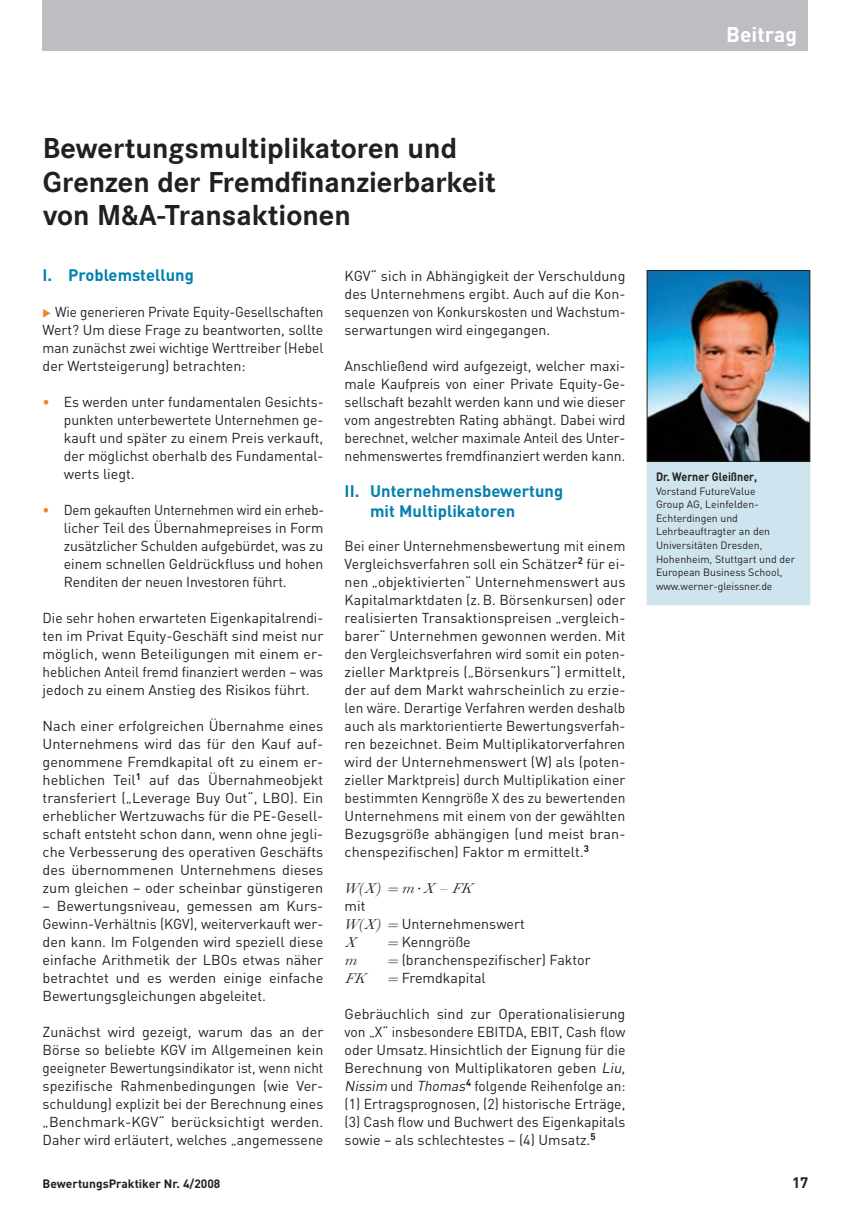
<style>
.page{position:relative;width:851px;height:1221px;background:#fff}
.page>*{position:absolute;margin:0;border:0;box-sizing:border-box;transform-origin:0 0}
.t1{font:700 30px/33.8px "Corporate S";color:#231f20}
.t2{font:700 21px "DIN";color:#fff}
.t3{font:700 16.5px/19.5px "DIN";color:#0080ae}
.t4{font:700 15px "DIN";color:#231f20}
.t5{font:14.25px/18px "DIN";color:#231f20;text-align:justify}
.t6{font:14.25px/18px "DIN";color:#231f20;text-align:justify;scale:.96 1}
.t7{font:14.25px/18px "DIN";color:#231f20;text-align:justify;scale:.93 1}
.t8{font:14.25px/18px "DIN";color:#231f20;text-align:justify;scale:.95 1}
.t9{font:italic 14.25px "Uni Math";color:#231f20}
.t10{font:700 12px "DIN";color:#231f20}
.t11{font:700 12px "DIN";color:#231f20;scale:.9 1}
.t12{font:10.5px/13.6px "DIN";color:#231f20}
.s1{color:#f58220}
.s2{font-family:"Uni Math";font-style:italic}
.s3{font-style:italic}
</style>
<div class="page">
<div style="left:43px;top:0;width:765px;height:51px;background:#bdbec1"></div>
<div style="left:647px;top:462px;width:162px;height:143px;background:#cee4ef"></div>
<div style="left:646px;top:461px;width:164px;height:144px;border:1px solid #cee4ef"></div>
<img style="left:648px;top:272px;width:160px;height:187px">
<div style="left:646px;top:270px;width:164px;height:191px;border:1px solid #231f20"></div>
<h2 class="t2" style="left:726px;top:27px;width:72px">Beitrag</h2>
<h1 class="t1" style="left:43px;top:134px;width:454px">Bewertungsmultiplikatoren und<br>Grenzen der Fremdfinanzierbarkeit von M&amp;A-Transaktionen</h1>
<p class="t3" style="left:43px;top:267px;width:153px">I. Problemstellung</p>
<p class="t8" style="left:43px;top:304px;width:297px"><span class="s1">◆</span> Wie generieren Private Equity-Gesellschaften Wert? Um diese Frage zu beantworten, sollte man zunächst zwei wichtige Werttreiber (Hebel der Wertsteigerung) betrachten:</p>
<p class="t5" style="left:64px;top:394px;width:261px;text-indent:-21px"><span class="s1">•</span> Es werden unter fundamentalen Gesichts&shy;punkten unterbewertete Unternehmen ge&shy;kauft und später zu einem Preis verkauft, der möglichst oberhalb des Fundamental&shy;werts liegt.</p>
<p class="t7" style="left:64px;top:502px;width:281px;text-indent:-21px"><span class="s1">•</span> Dem gekauften Unternehmen wird ein erheb&shy;licher Teil des Übernahmepreises in Form zusätzlicher Schulden aufgebürdet, was zu einem schnellen Geldrückfluss und hohen Renditen der neuen Investoren führt.</p>
<p class="t5" style="left:43px;top:610px;width:282px">Die sehr hohen erwarteten Eigenkapitalrendi&shy;ten im Privat Equity-Geschäft sind meist nur möglich, wenn Beteiligungen mit einem er&shy;heblichen Anteil fremd finanziert werden – was jedoch zu einem Anstieg des Risikos führt.</p>
<p class="t5" style="left:43px;top:718px;width:282px">Nach einer erfolgreichen Übernahme eines Unternehmens wird das für den Kauf auf&shy;genommene Fremdkapital oft zu einem er&shy;heblichen Teil <sup>1</sup> auf das Übernahmeobjekt transferiert („Leverage Buy Out“, LBO). Ein erheblicher Wertzuwachs für die PE-Gesell&shy;schaft entsteht schon dann, wenn ohne jegli&shy;che Verbesserung des operativen Geschäfts des übernommenen Unternehmens dieses zum gleichen – oder scheinbar günstigeren</p>
<p class="t5" style="left:43px;top:898px;width:282px">– Bewertungsniveau, gemessen am Kurs-Gewinn-Verhältnis (KGV), weiterverkauft wer&shy;den kann. Im Folgenden wird speziell diese einfache Arithmetik der LBOs etwas näher betrachtet und es werden einige einfache Bewertungsgleichungen abgeleitet.</p>
<p class="t5" style="left:43px;top:1024px;width:282px">Zunächst wird gezeigt, warum das an der Börse so beliebte KGV im Allgemeinen kein geeigneter Bewertungsindikator ist, wenn nicht spezifische Rahmenbedingungen (wie Ver&shy;schuldung) explizit bei der Berechnung eines „Benchmark-KGV“ berücksichtigt werden.<br>Daher wird erläutert, welches „angemessene</p>
<p class="t5" style="left:344px;top:268px;width:282px">KGV“ sich in Abhängigkeit der Verschuldung des Unternehmens ergibt. Auch auf die Kon&shy;sequenzen von Konkurskosten und Wachstum&shy;serwartungen wird eingegangen.</p>
<p class="t5" style="left:344px;top:358px;width:282px">Anschließend wird aufgezeigt, welcher maxi&shy;male Kaufpreis von einer Private Equity-Ge&shy;sellschaft bezahlt werden kann und wie dieser vom angestrebten Rating abhängt. Dabei wird berechnet, welcher maximale Anteil des Unter&shy;nehmenswertes fremdfinanziert werden kann.</p>
<p class="t3" style="left:370px;top:483px;width:194px;text-indent:-26px">II. Unternehmensbewertung mit Multiplikatoren</p>
<p class="t6" style="left:344px;top:538px;width:294px">Bei einer Unternehmensbewertung mit einem Vergleichsverfahren soll ein Schätzer<sup>2</sup> für ei&shy;nen „objektivierten“ Unternehmenswert aus Kapitalmarktdaten (z. B. Börsenkursen) oder realisierten Transaktionspreisen „vergleich&shy;barer“ Unternehmen gewonnen werden. Mit den Vergleichsverfahren wird somit ein poten&shy;zieller Marktpreis („Börsenkurs“) ermittelt, der auf dem Markt wahrscheinlich zu erzie&shy;len wäre. Derartige Verfahren werden deshalb auch als marktorientierte Bewertungsverfah&shy;ren bezeichnet. Beim Multiplikatorverfahren wird der Unternehmenswert (W) als (poten&shy;zieller Marktpreis) durch Multiplikation einer bestimmten Kenngröße X des zu bewertenden Unternehmens mit einem von der gewählten Bezugsgröße abhängigen (und meist bran&shy;chenspezifischen) Faktor m ermittelt.<sup>3</sup></p>
<p class="t9" style="left:344px;top:883px;width:129px">W(X) = m · X – FK</p>
<p class="t5" style="left:344px;top:898px;width:182px">mit<br><span class="s2">W(X) =</span> Unternehmenswert</p>
<p class="t9" style="left:344px;top:937px;width:13px">X</p>
<p class="t5" style="left:387px;top:934px;width:85px"><span class="s2">=</span> Kenngröße</p>
<p class="t9" style="left:344px;top:955px;width:16px">m</p>
<p class="t5" style="left:387px;top:952px;width:205px"><span class="s2">=</span> (branchenspezifischer) Faktor</p>
<p class="t9" style="left:344px;top:973px;width:23px">FK</p>
<p class="t5" style="left:387px;top:970px;width:100px"><span class="s2">=</span> Fremdkapital</p>
<p class="t5" style="left:344px;top:1006px;width:284px;text-align:left">Gebräuchlich sind zur Operationalisierung von „X“ insbesondere EBITDA, EBIT, Cash flow oder Umsatz.Hinsichtlich der Eignung für die Berechnung von Multiplikatoren geben <span class="s3">Liu, Nissim</span> und <span class="s3">Thomas</span><sup>4</sup> folgende Reihenfolge an: (1) Ertragsprognosen, (2) historische Erträge, (3) Cash flow und Buchwert des Eigenkapitals sowie – als schlechtestes – (4) Umsatz. <sup>5</sup></p>
<p class="t11" style="left:656px;top:472px;width:114px">Dr. Werner Gleißner,</p>
<p class="t12" style="left:656px;top:485px;width:141px">Vorstand FutureValue<br>Group AG, Leinfelden-<br>Echterdingen und<br>Lehrbeauftragter an den<br>Universitäten Dresden,<br>Hohenheim, Stuttgart und der<br>European Business School, www.werner-gleissner.de</p>
<p class="t10" style="left:43px;top:1178px;width:179px">BewertungsPraktiker Nr. 4/2008</p>
<p class="t4" style="left:792px;top:1176px;width:18px">17</p>
</div>
